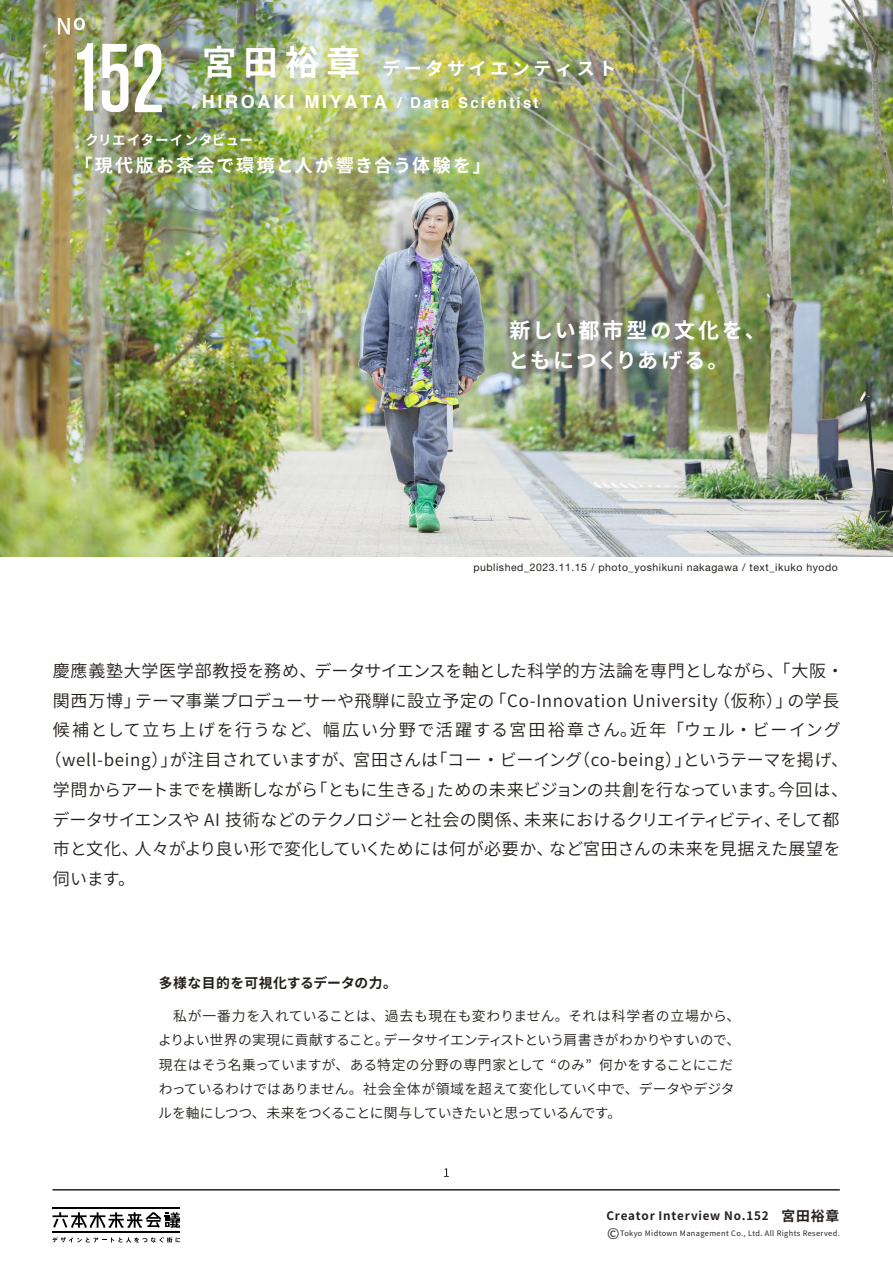
<style>
.page{position:relative;width:893px;height:1263px;background:#fff}
.page>*{position:absolute;margin:0;border:0;box-sizing:border-box;transform-origin:0 0}
.t1{font:700 21px/30px "Noto Sans CJ Kjp";letter-spacing:.105em;color:#fff}
.t2{font:700 18px "Noto Sans CJ Kjp";letter-spacing:.14em;color:#fff}
.t3{font:700 18px "Noto Sans CJ Kjp";letter-spacing:.2em;color:#fff}
.t4{font:600 16.95px "Noto Sans CJ Kjp";letter-spacing:.02em;color:#251f1c}
.t5{font:600 16.95px "Noto Sans CJ Kjp";letter-spacing:.04em;color:#251f1c}
.t6{font:600 16.95px "Noto Sans CJ Kjp";letter-spacing:-.015em;color:#251f1c}
.t7{font:600 16.95px "Noto Sans CJ Kjp";letter-spacing:-.025em;color:#251f1c}
.t8{font:600 16.95px "Noto Sans CJ Kjp";letter-spacing:.09em;color:#251f1c}
.t9{font:700 15px "Helvetica";letter-spacing:.15em;color:#fff}
.t10{font:600 13.8px/24.2px "Noto Sans CJ Kjp";letter-spacing:-.01em;color:#251f1c}
.t11{font:700 13.8px "Noto Sans CJ Kjp";letter-spacing:.02em;color:#251f1c}
.t12{font:700 13.5px "Noto Sans CJ Kjp";letter-spacing:.06em;color:#fff}
.t13{font:700 11.7px "Noto Sans CJ Kjp";letter-spacing:.065em;color:#251f1c}
.t14{font:10.5px "Helvetica Neue LT Std";letter-spacing:.05em;color:#251f1c}
.t15{font:7.5px "Noto Sans CJ Kjp";letter-spacing:.05em;color:#251f1c}
.s1{font-size:34.5px}
.s2{font-size:18px}
.s3{font-size:13.8px}
.s4{font-size:14.85px}
</style>
<div class="page">
<svg style="left:53px;top:1237px;width:127px;height:6px"></svg>
<hr style="left:52px;top:1231px;width:128px;height:1px;background:#000">
<hr style="left:52px;top:1208px;width:128px;height:1px;background:#000">
<svg style="left:53px;top:1212px;width:127px;height:16px"></svg>
<hr style="left:52px;top:1189px;width:788px;height:1px;background:#251f1c">
<svg style="left:444px;top:1168px;width:5px;height:9px"></svg>
<img style="left:0;top:1px;width:893px;height:555px">
<svg style="left:58px;top:18px;width:27px;height:16px"></svg>
<svg style="left:77px;top:43px;width:16px;height:68px"></svg>
<img style="left:102px;top:43px;width:60px;height:69px">
<h2 class="t3" style="left:202px;top:58px;width:416px"><span class="s1">宮田裕章</span> データサイエンティスト</h2>
<p class="t9" style="left:202px;top:93px;width:338px"><span class="s2">HIROAKI MIYATA</span> / Data Scientist</p>
<p class="t12" style="left:85px;top:132px;width:170px">クリエイターインタビュー</p>
<h2 class="t2" style="left:75px;top:155px;width:418px">「現代版お茶会で環境と人が響き合う体験を」</h2>
<h1 class="t1" style="left:508px;top:316px;width:259px">新しい都市型の文化を、ともにつくりあげる。</h1>
<p class="t14" style="left:473px;top:561px;width:366px">published_2023.11.15 / photo_yoshikuni nakagawa / text_ikuko hyodo</p>
<p class="t4" style="left:53px;top:661px;width:792px">慶應義塾大学医学部教授を務め、データサイエンスを軸とした科学的方法論を専門としながら、「大阪・</p>
<p class="t5" style="left:53px;top:691px;width:788px">関西万博」テーマ事業プロデューサーや飛騨に設立予定の「Co-Innovation University（仮称）」の学長</p>
<p class="t8" style="left:53px;top:720px;width:789px">候補として立ち上げを行うなど、幅広い分野で活躍する宮田裕章さん。近年「ウェル・ビーイング</p>
<p class="t4" style="left:44px;top:750px;width:805px">（well-being）」が注目されていますが、宮田さんは「コー・ビーイング（co-being）」というテーマを掲げ、</p>
<p class="t6" style="left:53px;top:780px;width:797px">学問からアートまでを横断しながら「ともに生きる」ための未来ビジョンの共創を行なっています。今回は、</p>
<p class="t7" style="left:52px;top:810px;width:789px">データサイエンスや AI 技術などのテクノロジーと社会の関係、未来におけるクリエイティビティ、そして都</p>
<p class="t4" style="left:53px;top:840px;width:789px">市と文化、人々がより良い形で変化していくためには何が必要か、など宮田さんの未来を見据えた展望を</p>
<p class="t4" style="left:53px;top:869px;width:84px">伺います。</p>
<p class="t11" style="left:159px;top:975px;width:240px">多様な目的を可視化するデータの力。</p>
<p class="t10" style="left:158px;top:1004px;width:584px">　私が一番力を入れていることは、過去も現在も変わりません。それは科学者の立場から、よりよい世界の実現に貢献すること。データサイエンティストという肩書きがわかりやすいので、現在はそう名乗っていますが、ある特定の分野の専門家として “のみ” 何かをすることにこだわっているわけではありません。社会全体が領域を超えて変化していく中で、データやデジタルを軸にしつつ、未来をつくることに関与していきたいと思っているんです。</p>
<p class="t13" style="left:606px;top:1209px;width:234px">Creator Interview No.152　<span class="s3">宮田裕章</span></p>
<p class="t15" style="left:607px;top:1229px;width:234px"><span class="s4">©</span>Tokyo Midtown Management Co., Ltd. All Rights Reserved.</p>
</div>
